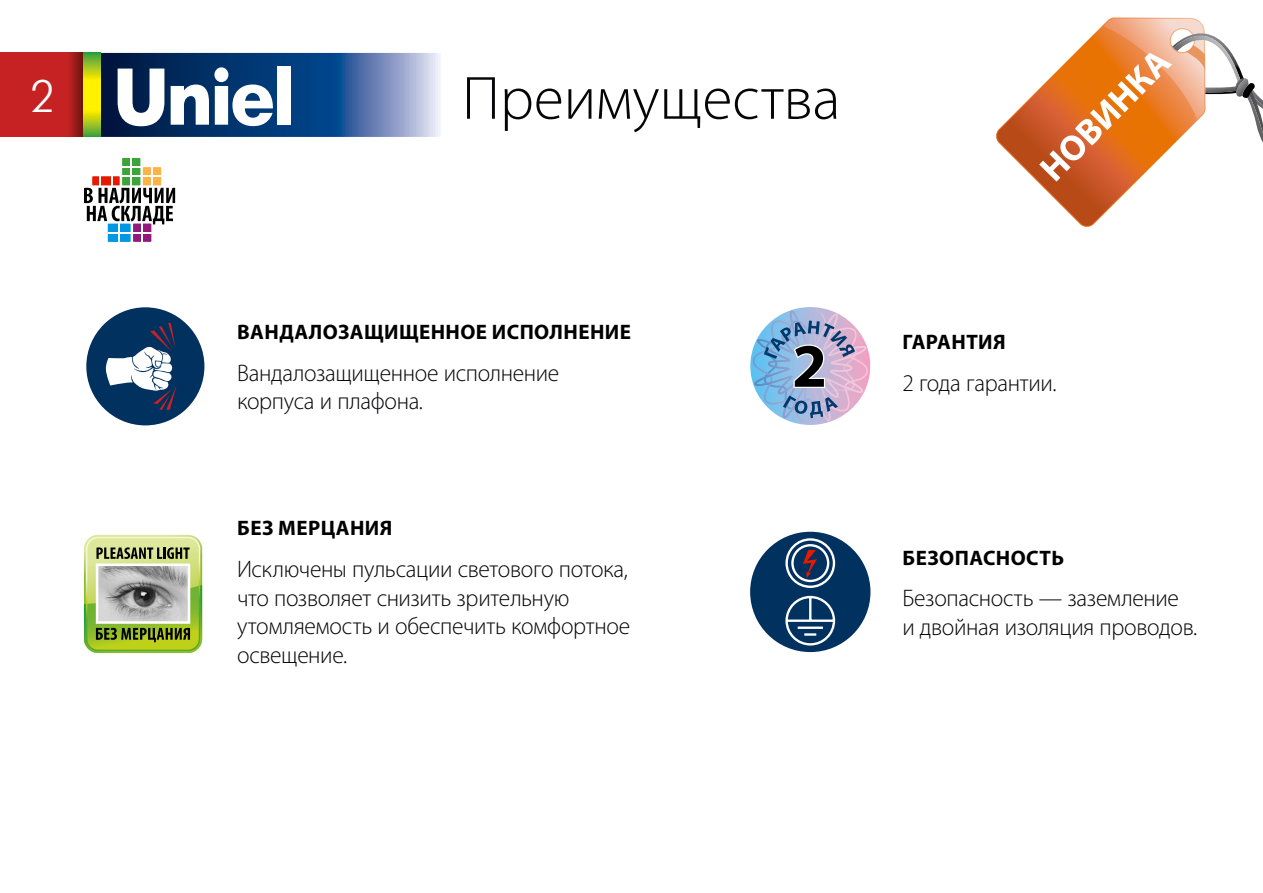
<style>
.page{position:relative;width:1263px;height:893px;background:#fff}
.page>*{position:absolute;margin:0;border:0;box-sizing:border-box;transform-origin:0 0}
.t1{font:300 61.5px "Myriad Pro";color:#050508}
.t2{font:45px "Futuris Light C";color:#fff}
.t3{font:300 24px/28.8px "Myriad Pro";letter-spacing:-.015em;color:#050508}
.t4{font:700 21px "Myriad Pro";letter-spacing:.02em;color:#000}
</style>
<div class="page">
<svg style="left:101px;top:53px;width:339px;height:84px;background:#3c6194"></svg>
<svg style="left:118px;top:69px;width:46px;height:57px"></svg>
<svg style="left:171px;top:67px;width:102px;height:59px"></svg>
<div style="left:277px;top:66px;width:13px;height:59px;background:#fff"></div>
<svg style="left:0;top:53px;width:84px;height:84px;background:#bd2221"></svg>
<svg style="left:84px;top:53px;width:17px;height:84px"></svg>
<div style="left:86px;top:307px;width:118px;height:118px;background:#00315f;border-radius:50%"></div>
<svg style="left:106px;top:323px;width:71px;height:87px"></svg>
<div style="left:750px;top:532px;width:120px;height:120px;background:#00315f;border-radius:50%"></div>
<svg style="left:784px;top:537px;width:52px;height:110px"></svg>
<svg style="left:996px;top:17px;width:267px;height:210px"></svg>
<svg style="left:84px;top:535px;width:118px;height:118px;background:#a7b579"></svg>
<svg style="left:750px;top:307px;width:120px;height:118px"></svg>
<div style="left:122px;top:158px;width:18px;height:27px;background:#3ca439"></div>
<hr style="left:130px;top:158px;width:2px;height:27px;background:#fff">
<svg style="left:84px;top:166px;width:91px;height:76px"></svg>
<h2 class="t2" style="left:30px;top:74px;width:26px">2</h2>
<h1 class="t1" style="left:462px;top:64px;width:380px">Преимущества</h1>
<p class="t4" style="left:237px;top:318px;width:395px">Вандалозащищенное исполнение</p>
<p class="t3" style="left:237px;top:359px;width:324px">Вандалозащищенное исполнение корпуса и плафона.</p>
<p class="t4" style="left:237px;top:514px;width:157px">Без мерцания</p>
<p class="t3" style="left:237px;top:555px;width:395px">Исключены пульсации светового потока, что позволяет снизить зрительную утомляемость и обеспечить комфортное освещение.</p>
<p class="t4" style="left:902px;top:329px;width:105px">гарантия</p>
<p class="t3" style="left:902px;top:369px;width:156px">2 года гарантии.</p>
<p class="t4" style="left:902px;top:544px;width:163px">Безопасность</p>
<p class="t3" style="left:902px;top:584px;width:296px">Безопасность — заземление и двойная изоляция проводов.</p>
</div>
